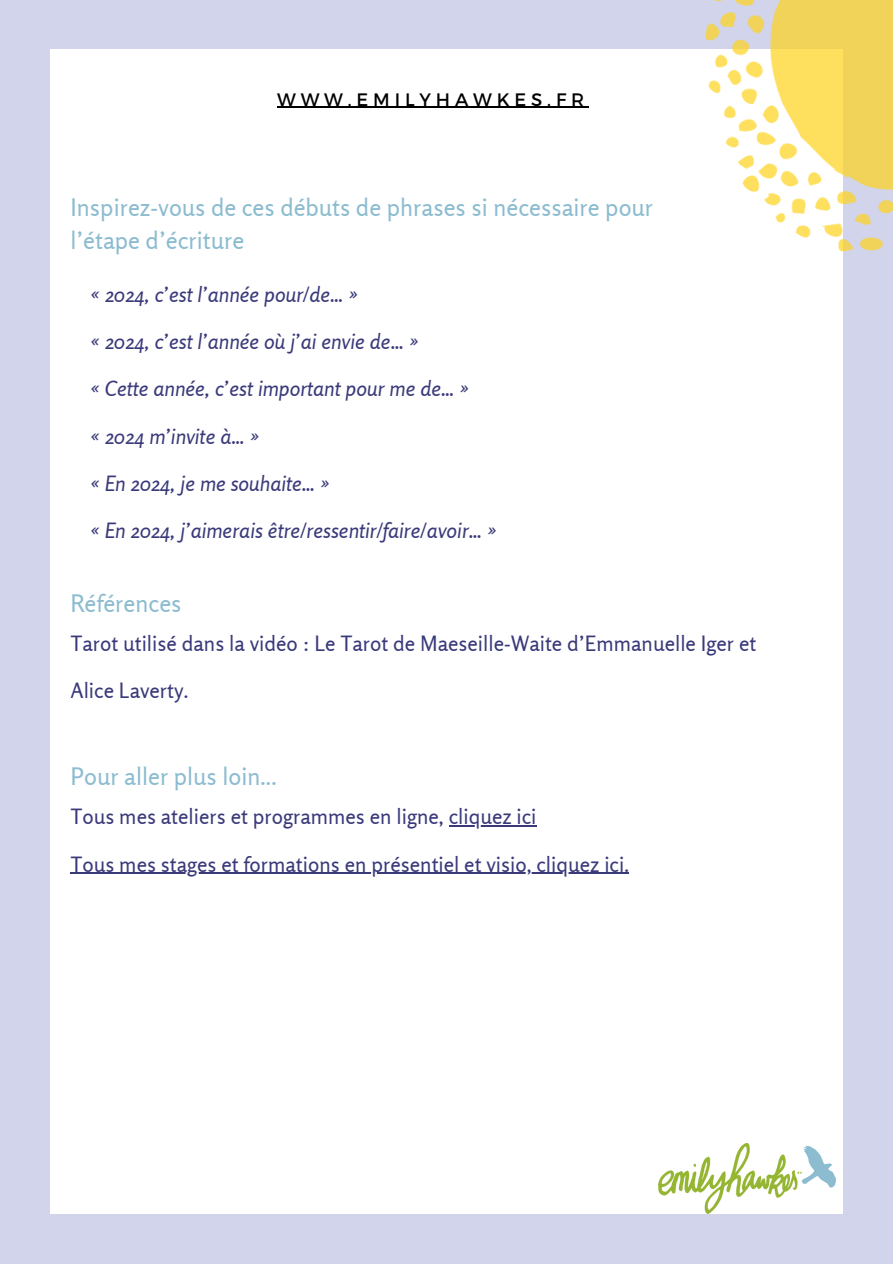
<style>
.page{position:relative;width:893px;height:1264px;background:#fff}
.page>*{position:absolute;margin:0;border:0;box-sizing:border-box;transform-origin:0 0}
.t1{font:24px/32.7px "Rosario";color:#8cbcd0}
.t2{font:italic 21px "Rosario";color:#3a3a7b}
.t3{font:21px "Rosario";color:#3a3a7b}
.t4{font:18px "Montserrat";letter-spacing:.27em;color:#000}
</style>
<div class="page">
<div style="left:0;top:0;width:892px;height:1263px;background:#d1d4eb"></div>
<div style="left:50px;top:49px;width:792px;height:1164px;background:#fff"></div>
<img style="left:706px;top:0;width:186px;height:255px">
<img style="left:659px;top:1143px;width:176px;height:70px">
<hr style="left:277px;top:107px;width:312px;height:1px;background:#000">
<hr style="left:448px;top:825px;width:88px;height:1px;background:#3a3a7b">
<hr style="left:70px;top:872px;width:466px;height:1px;background:#3a3a7b">
<hr style="left:536px;top:872px;width:93px;height:1px;background:#3a3a7b">
<p class="t4" style="left:277px;top:87px;width:308px">WWW.EMILYHAWKES.FR</p>
<p class="t1" style="left:70px;top:191px;width:584px">Inspirez-vous de ces débuts de phrases si nécessaire pour l’étape d’écriture</p>
<p class="t2" style="left:90px;top:281px;width:269px">« 2024, c’est l’année pour/de… »</p>
<p class="t2" style="left:90px;top:328px;width:329px">« 2024, c’est l’année où j’ai envie de… »</p>
<p class="t2" style="left:90px;top:376px;width:380px">« Cette année, c’est important pour me de… »</p>
<p class="t2" style="left:90px;top:423px;width:170px">« 2024 m’invite à… »</p>
<p class="t2" style="left:90px;top:470px;width:241px">« En 2024, je me souhaite… »</p>
<p class="t2" style="left:90px;top:517px;width:408px">« En 2024, j’aimerais être/ressentir/faire/avoir… »</p>
<p class="t1" style="left:70px;top:586px;width:113px">Références</p>
<p class="t3" style="left:70px;top:630px;width:687px">Tarot utilisé dans la vidéo : Le Tarot de Maeseille-Waite d’Emmanuelle Iger et</p>
<p class="t3" style="left:70px;top:677px;width:120px">Alice Laverty.</p>
<p class="t1" style="left:70px;top:759px;width:208px">Pour aller plus loin...</p>
<p class="t3" style="left:70px;top:803px;width:467px">Tous mes ateliers et programmes en ligne, cliquez ici</p>
<p class="t3" style="left:70px;top:851px;width:560px">Tous mes stages et formations en présentiel et visio, cliquez ici.</p>
</div>
